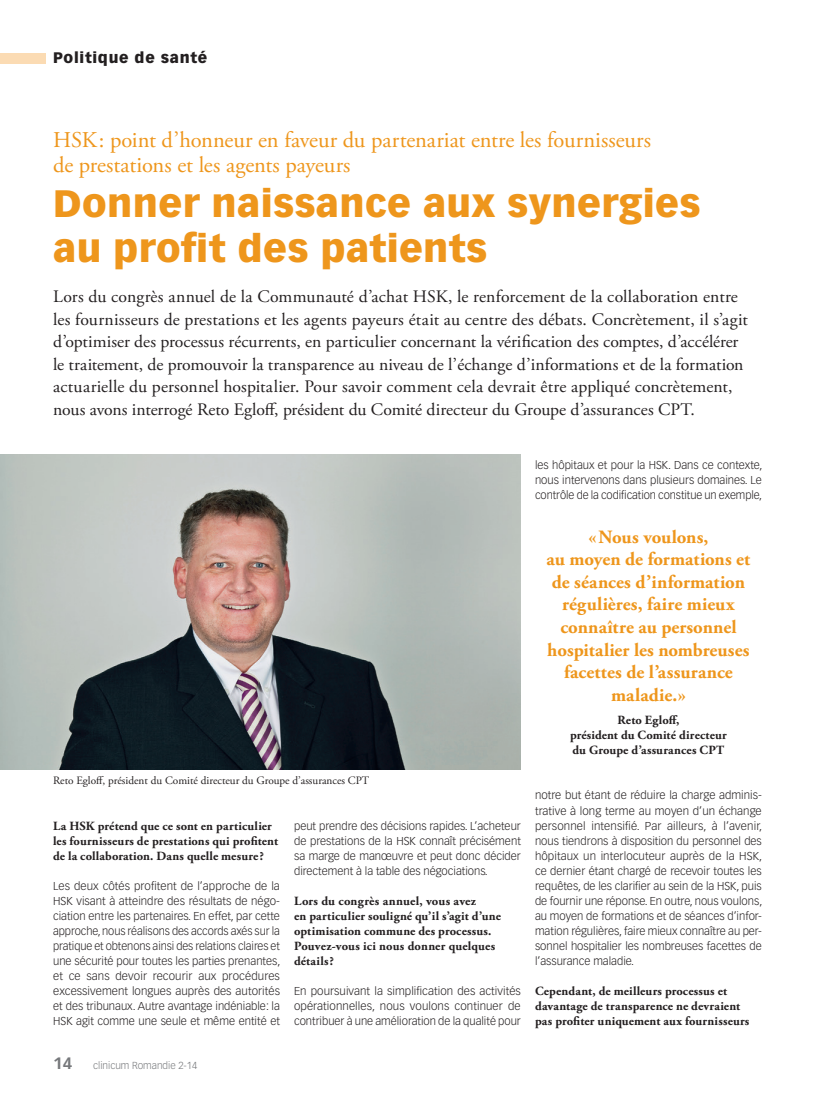
<style>
.page{position:relative;width:815px;height:1099px;background:#fff}
.page>*{position:absolute;margin:0;border:0;box-sizing:border-box;transform-origin:0 0}
.t1{font:900 37.5px/45px "Vectora LT Std";letter-spacing:.01em;color:#ee961c}
.t2{font:22.5px/25px "Adobe Garamond Pro";letter-spacing:-.005em;color:#ee961c}
.t3{font:700 18.75px/22.5px "Adobe Garamond Pro";letter-spacing:.005em;color:#ee961c;text-align:center}
.t4{font:17.5px/22.5px "Adobe Garamond Pro";letter-spacing:.005em;color:#231f20}
.t5{font:900 15px "Vectora LT Std";letter-spacing:.05em;color:#231f20}
.t6{font:700 12.5px/15px "Adobe Garamond Pro";letter-spacing:.01em;color:#231f20}
.t7{font:300 11.25px/15px "Vectora LT Std";color:#231f20;text-align:justify}
.t8{font:11.25px "Adobe Garamond Pro";color:#231f20}
.t9{font:300 10px "Vectora LH";color:#76787b}
.s1{font-weight:700;font-size:16.25px}
</style>
<div class="page">
<div style="left:0;top:53px;width:45px;height:10px;background:#fbdbb3"></div>
<img style="left:0;top:454px;width:521px;height:315px">
<h3 class="t5" style="left:53px;top:49px;width:156px">Politique de santé</h3>
<h2 class="t2" style="left:53px;top:128px;width:599px">HSK: point d’honneur en faveur du partenariat entre les fournisseurs de prestations et les agents payeurs</h2>
<h1 class="t1" style="left:53px;top:180px;width:649px">Donner naissance aux synergies au profit des patients</h1>
<p class="t4" style="left:53px;top:286px;width:696px">Lors du congrès annuel de la Communauté d’achat HSK, le renforcement de la collaboration entre les fournisseurs de prestations et les agents payeurs était au centre des débats. Concrètement, il s’agit d’optimiser des processus récurrents, en particulier concernant la vérification des comptes, d’accélérer le traitement, de promouvoir la transparence au niveau de l’échange d’informations et de la formation actuarielle du personnel hospitalier. Pour savoir comment cela devrait être appliqué concrètement, nous avons interrogé Reto Egloff, président du Comité directeur du Groupe d’assurances CPT.</p>
<p class="t7" style="left:535px;top:458px;width:229px">les hôpitaux et pour la HSK. Dans ce contexte, nous intervenons dans plusieurs domaines. Le contrôle de la codification constitue un exemple,</p>
<p class="t8" style="left:53px;top:774px;width:318px">Reto Egloff, président du Comité directeur du Groupe d’assurances CPT</p>
<p class="t6" style="left:53px;top:818px;width:226px">La HSK prétend que ce sont en particulier les fournisseurs de prestations qui profitent de la collaboration. Dans quelle mesure?</p>
<p class="t7" style="left:53px;top:878px;width:229px">Les deux côtés profitent de l’approche de la HSK visant à atteindre des résultats de négo&shy;ciation entre les partenaires. En effet, par cette approche, nous réalisons des accords axés sur la pratique et obtenons ainsi des relations claires et une sécurité pour toutes les parties prenantes, et ce sans devoir recourir aux procédures excessivement longues auprès des autorités et des tribunaux. Autre avantage indéniable: la HSK agit comme une seule et même entité et</p>
<p class="t9" style="left:53px;top:1059px;width:146px"><span class="s1">14</span> clinicum Romandie 2-14</p>
<p class="t7" style="left:294px;top:818px;width:228px">peut prendre des décisions rapides. L’acheteur de prestations de la HSK connaît précisément sa marge de manœuvre et peut donc décider directement à la table des négociations.</p>
<p class="t6" style="left:294px;top:893px;width:208px">Lors du congrès annuel, vous avez<br>en particulier souligné qu’il s’agit d’une optimisation commune des processus.<br>Pouvez-vous ici nous donner quelques détails?</p>
<p class="t7" style="left:294px;top:983px;width:228px">En poursuivant la simplification des activités opérationnelles, nous voulons continuer de contribuer à une amélioration de la qualité pour</p>
<h3 class="t3" style="left:546px;top:526px;width:205px">«Nous voulons,<br>au moyen de formations et de séances d’information régulières, faire mieux connaître au personnel hospitalier les nombreuses facettes de l’assurance maladie.»</h3>
<p class="t6" style="left:570px;top:713px;width:158px;text-align:center">Reto Egloff,<br>président du Comité directeur du Groupe d’assurances CPT</p>
<p class="t7" style="left:535px;top:788px;width:229px">notre but étant de réduire la charge adminis&shy;trative à long terme au moyen d’un échange personnel intensifié. Par ailleurs, à l’avenir, nous tiendrons à disposition du personnel des hôpitaux un interlocuteur auprès de la HSK, ce dernier étant chargé de recevoir toutes les requêtes, de les clarifier au sein de la HSK, puis de fournir une réponse. En outre, nous voulons, au moyen de formations et de séances d’infor&shy;mation régulières, faire mieux connaître au per&shy;sonnel hospitalier les nombreuses facettes de l’assurance maladie.</p>
<p class="t6" style="left:535px;top:983px;width:216px">Cependant, de meilleurs processus et davantage de transparence ne devraient pas profiter uniquement aux fournisseurs</p>
</div>
